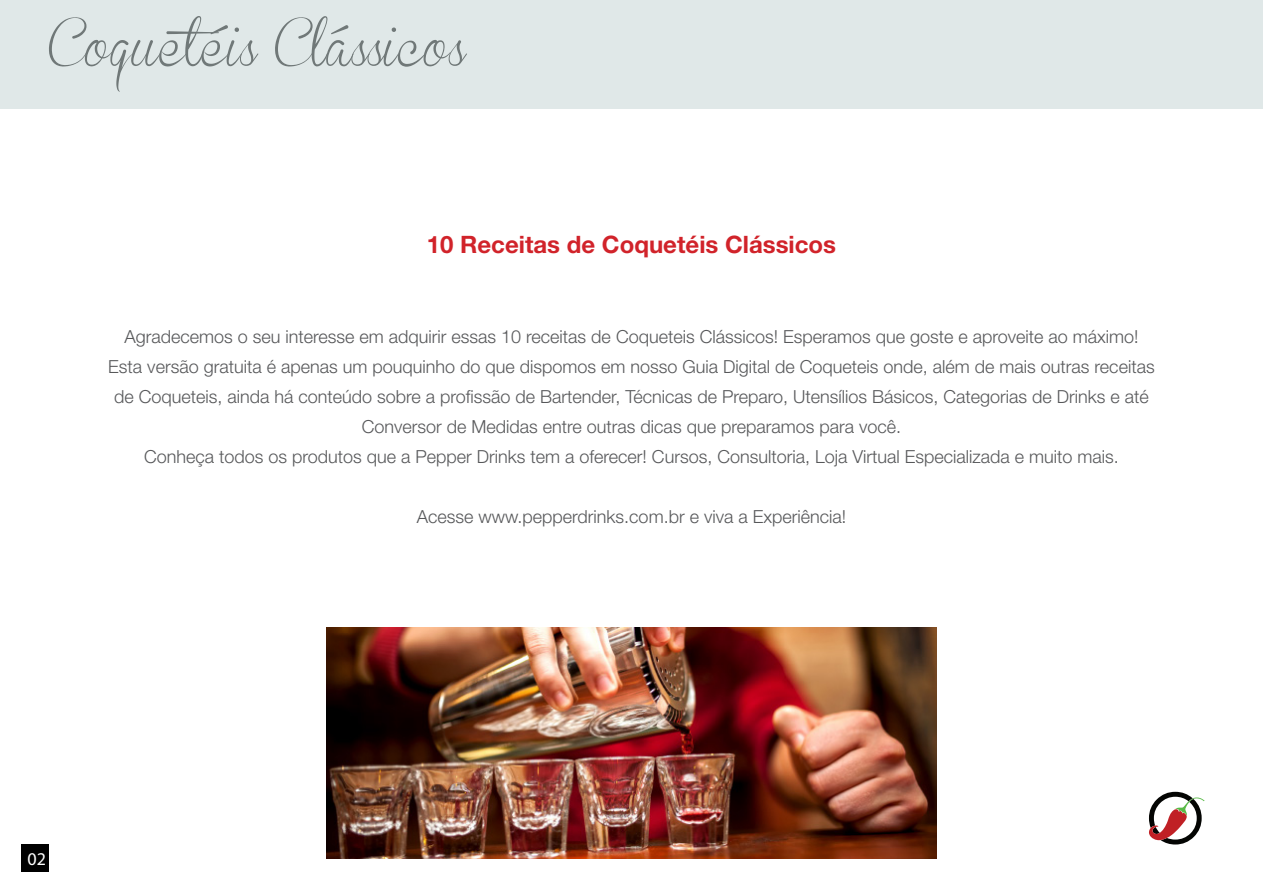
<style>
.page{position:relative;width:1263px;height:893px;background:#fff}
.page>*{position:absolute;margin:0;border:0;box-sizing:border-box;transform-origin:0 0}
.t1{font:72px "Brannboll SPERSONALUSEONLY";color:#707878}
.t2{font:700 24px "Helvetica Neue LT Std";color:#d1232a}
.t3{font:300 18px/30px "Helvetica Neue LT Std";color:#57585a;text-align:center}
.t4{font:18px "Myriad Pro";color:#fff}
</style>
<div class="page">
<div style="left:21px;top:844px;width:28px;height:28px;background:#000"></div>
<img style="left:326px;top:627px;width:610px;height:231px">
<div style="left:0;top:0;width:1263px;height:108px;background:#e0e8e8"></div>
<svg style="left:1149px;top:792px;width:55px;height:52px"></svg>
<p class="t1" style="left:49px;top:-2px;width:419px">Coquetéis Clássicos</p>
<p class="t2" style="left:427px;top:230px;width:411px">10 Receitas de Coquetéis Clássicos</p>
<p class="t3" style="left:108px;top:321px;width:1048px">Agradecemos o seu interesse em adquirir essas 10 receitas de Coqueteis Clássicos! Esperamos que goste e aproveite ao máximo!<br>Esta versão gratuita é apenas um pouquinho do que dispomos em nosso Guia Digital de Coqueteis onde, além de mais outras receitas de Coqueteis, ainda há conteúdo sobre a profissão de Bartender, Técnicas de Preparo, Utensílios Básicos, Categorias de Drinks e até Conversor de Medidas entre outras dicas que preparamos para você.</p>
<p class="t3" style="left:144px;top:441px;width:976px">Conheça todos os produtos que a Pepper Drinks tem a oferecer! Cursos, Consultoria, Loja Virtual Especializada e muito mais.</p>
<p class="t4" style="left:28px;top:848px;width:20px">02</p>
<p class="t3" style="left:417px;top:501px;width:431px">Acesse www.pepperdrinks.com.br e viva a Experiência!</p>
</div>
